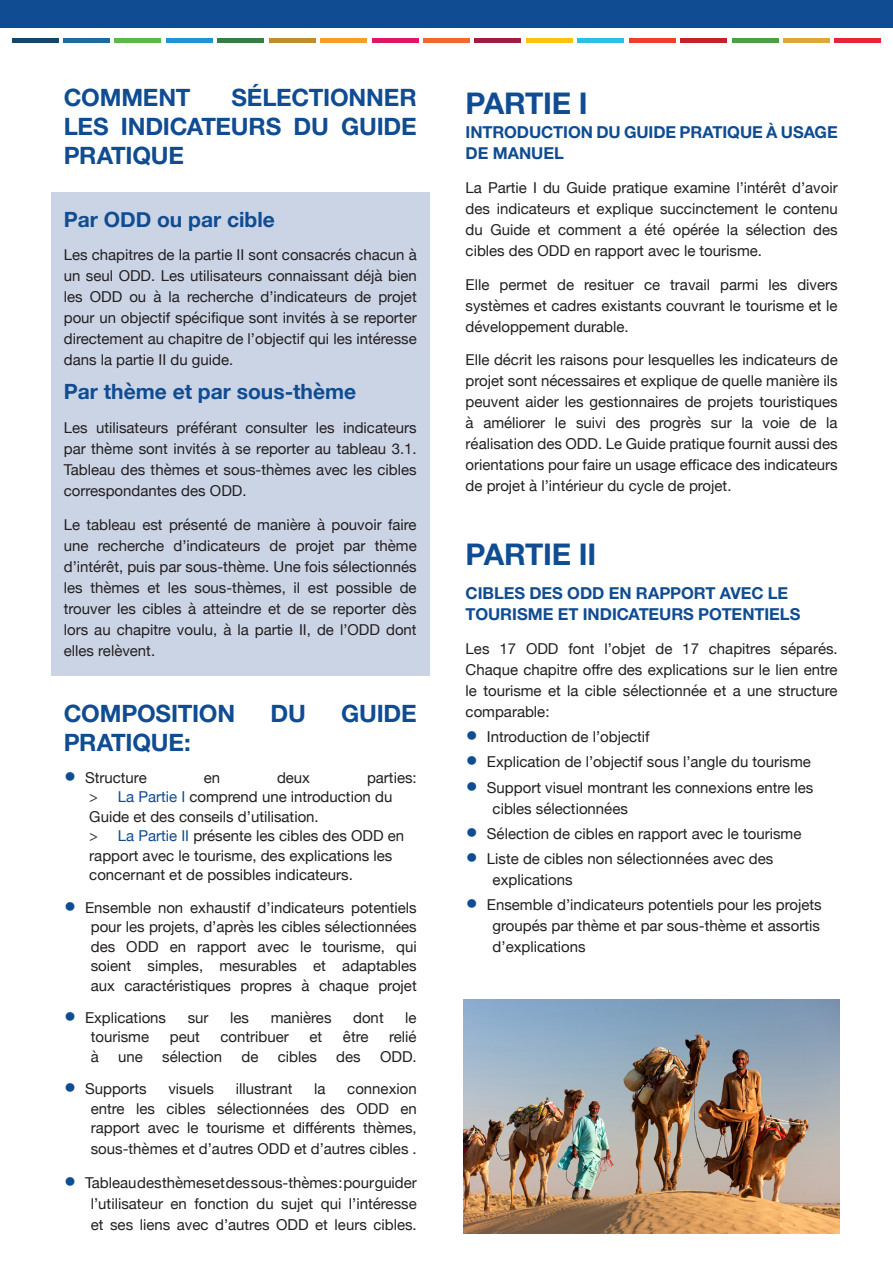
<style>
.page{position:relative;width:893px;height:1263px;background:#fff}
.page>*{position:absolute;margin:0;border:0;box-sizing:border-box;transform-origin:0 0}
.t1{font:700 30px "Helvetica Neue LT Std";letter-spacing:-.015em;color:#0f4c92}
.t2{font:700 24px/28.8px "Helvetica Neue LT Std";letter-spacing:-.01em;color:#0f4c92;text-align:justify}
.D_Body_10_15_JUSTIFIED{font:700 21px "Helvetica Neue";color:#0f4c92}
.t3{font:700 16.5px/21px "Helvetica Neue LT Std";letter-spacing:-.005em;color:#0f4c92}
.D_Body_10_15_JUSTIFIED-2{font:15px/21px "Helvetica Neue";color:#231f20;text-align:justify}
.s1{font-family:"Muli";font-weight:900;font-size:24px;color:#0f4c92}
.s2{font-family:"Myriad Pro"}
.s3{color:#0f4c8f}
</style>
<div class="page">
<div style="left:269px;top:38px;width:46px;height:5px;background:#c08c2c"></div>
<div style="left:783px;top:38px;width:47px;height:5px;background:#dea838"></div>
<div style="left:475px;top:38px;width:46px;height:5px;background:#a21c42"></div>
<div style="left:629px;top:38px;width:46px;height:5px;background:#ef3e2b"></div>
<div style="left:63px;top:38px;width:47px;height:5px;background:#1d6a9e"></div>
<div style="left:680px;top:38px;width:47px;height:5px;background:#c4202e"></div>
<div style="left:372px;top:38px;width:46px;height:5px;background:#df1666"></div>
<div style="left:12px;top:38px;width:46px;height:5px;background:#14466a"></div>
<div style="left:526px;top:38px;width:46px;height:5px;background:#fbc310"></div>
<div style="left:320px;top:38px;width:47px;height:5px;background:#f89e26"></div>
<div style="left:218px;top:38px;width:46px;height:5px;background:#367d45"></div>
<div style="left:578px;top:38px;width:46px;height:5px;background:#2dbee5"></div>
<div style="left:166px;top:38px;width:47px;height:5px;background:#2094d2"></div>
<div style="left:115px;top:38px;width:46px;height:5px;background:#59ba47"></div>
<div style="left:423px;top:38px;width:47px;height:5px;background:#f2682c"></div>
<div style="left:732px;top:38px;width:46px;height:5px;background:#4b9f45"></div>
<div style="left:835px;top:38px;width:46px;height:5px;background:#e6233b"></div>
<div style="left:0;top:0;width:893px;height:28px;background:#0f4c92"></div>
<div style="left:51px;top:193px;width:378px;height:55px;background:#cbd4e5"></div>
<div style="left:51px;top:226px;width:378px;height:160px;background:#cbd4e5"></div>
<div style="left:51px;top:365px;width:378px;height:56px;background:#cbd4e5"></div>
<div style="left:51px;top:399px;width:378px;height:117px;background:#cbd4e5"></div>
<div style="left:51px;top:496px;width:378px;height:180px;background:#cbd4e5"></div>
<img style="left:464px;top:999px;width:375px;height:234px">
<p class="t2" style="left:64px;top:83px;width:354px;text-indent:168px">SÉLECTIONNER LES INDICATEURS DU GUIDE PRATIQUE</p>
<p class="t2" style="left:64px;top:83px;width:128px">COMMENT</p>
<p class="D_Body_10_15_JUSTIFIED" style="left:64px;top:203px;width:213px">Par ODD ou par cible</p>
<p class="D_Body_10_15_JUSTIFIED-2" style="left:64px;top:245px;width:354px">Les chapitres de la partie II sont consacrés chacun à un seul ODD. Les utilisateurs connaissant déjà bien les ODD ou à la recherche d’indicateurs de projet pour un objectif spécifique sont invités à se reporter directement au chapitre de l’objectif qui les intéresse dans la partie II du guide.</p>
<p class="D_Body_10_15_JUSTIFIED" style="left:64px;top:375px;width:294px">Par thème et par sous-thème</p>
<p class="D_Body_10_15_JUSTIFIED-2" style="left:64px;top:418px;width:354px">Les utilisateurs préférant consulter les indicateurs par thème sont invités à se reporter au tableau 3.1.<br>Tableau des thèmes et sous-thèmes avec les cibles correspondantes des ODD.</p>
<p class="D_Body_10_15_JUSTIFIED-2" style="left:64px;top:515px;width:354px">Le tableau est présenté de manière à pouvoir faire une recherche d’indicateurs de projet par thème d’intérêt, puis par sous-thème. Une fois sélectionnés les thèmes et les sous-thèmes, il est possible de trouver les cibles à atteindre et de se reporter dès lors au chapitre voulu, à la partie II, de l’ODD dont elles relèvent.</p>
<p class="t2" style="left:64px;top:698px;width:173px">COMPOSITION</p>
<p class="t2" style="left:270px;top:698px;width:37px">DU</p>
<p class="t2" style="left:341px;top:698px;width:77px">GUIDE</p>
<p class="t2" style="left:64px;top:727px;width:128px">PRATIQUE:</p>
<p class="D_Body_10_15_JUSTIFIED-2" style="left:64px;top:768px;width:84px"><span class="s1">•</span> Structure</p>
<p class="D_Body_10_15_JUSTIFIED-2" style="left:204px;top:768px;width:18px">en</p>
<p class="D_Body_10_15_JUSTIFIED-2" style="left:277px;top:768px;width:35px">deux</p>
<p class="D_Body_10_15_JUSTIFIED-2" style="left:367px;top:768px;width:51px">parties:</p>
<p class="D_Body_10_15_JUSTIFIED-2" style="left:89px;top:788px;width:305px;line-height:19.5px"><span class="s2">&gt;</span> <span class="s3">La Partie I</span> comprend une introduction du<br>Guide et des conseils d’utilisation.</p>
<p class="D_Body_10_15_JUSTIFIED-2" style="left:89px;top:827px;width:316px;line-height:19.5px;text-align:left"><span class="s2">&gt;</span> <span class="s3">La Partie II</span> présente les cibles des ODD en rapport avec le tourisme, des explications les concernant et de possibles indicateurs.</p>
<p class="D_Body_10_15_JUSTIFIED-2" style="left:91px;top:898px;width:327px;line-height:19.5px;text-indent:-27px"><span class="s1">•</span> Ensemble non exhaustif d’indicateurs potentiels pour les projets, d’après les cibles sélectionnées des ODD en rapport avec le tourisme, qui soient simples, mesurables et adaptables aux caractéristiques propres à chaque projet</p>
<p class="D_Body_10_15_JUSTIFIED-2" style="left:64px;top:1008px;width:104px"><span class="s1">•</span> Explications</p>
<p class="D_Body_10_15_JUSTIFIED-2" style="left:188px;top:1008px;width:22px">sur</p>
<p class="D_Body_10_15_JUSTIFIED-2" style="left:230px;top:1008px;width:20px">les</p>
<p class="D_Body_10_15_JUSTIFIED-2" style="left:271px;top:1008px;width:62px">manières</p>
<p class="D_Body_10_15_JUSTIFIED-2" style="left:353px;top:1008px;width:32px">dont</p>
<p class="D_Body_10_15_JUSTIFIED-2" style="left:405px;top:1008px;width:13px">le</p>
<p class="D_Body_10_15_JUSTIFIED-2" style="left:91px;top:1027px;width:60px">tourisme</p>
<p class="D_Body_10_15_JUSTIFIED-2" style="left:170px;top:1027px;width:32px">peut</p>
<p class="D_Body_10_15_JUSTIFIED-2" style="left:220px;top:1027px;width:70px">contribuer</p>
<p class="D_Body_10_15_JUSTIFIED-2" style="left:309px;top:1027px;width:14px">et</p>
<p class="D_Body_10_15_JUSTIFIED-2" style="left:343px;top:1027px;width:27px">être</p>
<p class="D_Body_10_15_JUSTIFIED-2" style="left:389px;top:1027px;width:29px">relié</p>
<p class="D_Body_10_15_JUSTIFIED-2" style="left:91px;top:1047px;width:10px">à</p>
<p class="D_Body_10_15_JUSTIFIED-2" style="left:118px;top:1047px;width:26px">une</p>
<p class="D_Body_10_15_JUSTIFIED-2" style="left:162px;top:1047px;width:62px">sélection</p>
<p class="D_Body_10_15_JUSTIFIED-2" style="left:242px;top:1047px;width:18px">de</p>
<p class="D_Body_10_15_JUSTIFIED-2" style="left:278px;top:1047px;width:41px">cibles</p>
<p class="D_Body_10_15_JUSTIFIED-2" style="left:336px;top:1047px;width:26px">des</p>
<p class="D_Body_10_15_JUSTIFIED-2" style="left:380px;top:1047px;width:38px">ODD.</p>
<p class="D_Body_10_15_JUSTIFIED-2" style="left:64px;top:1079px;width:84px"><span class="s1">•</span> Supports</p>
<p class="D_Body_10_15_JUSTIFIED-2" style="left:168px;top:1079px;width:47px">visuels</p>
<p class="D_Body_10_15_JUSTIFIED-2" style="left:236px;top:1079px;width:58px">illustrant</p>
<p class="D_Body_10_15_JUSTIFIED-2" style="left:314px;top:1079px;width:13px">la</p>
<p class="D_Body_10_15_JUSTIFIED-2" style="left:91px;top:1080px;width:327px;line-height:19.5px;text-indent:256px">connexion entre les cibles sélectionnées des ODD en rapport avec le tourisme et différents thèmes,</p>
<p class="D_Body_10_15_JUSTIFIED-2" style="left:91px;top:1139px;width:327px">sous-thèmes et d’autres ODD et d’autres cibles .</p>
<p class="D_Body_10_15_JUSTIFIED-2" style="left:91px;top:1173px;width:327px;text-indent:-27px"><span class="s1">•</span> Tableau des thèmes et des sous-thèmes : pour guider l’utilisateur en fonction du sujet qui l’intéresse et ses liens avec d’autres ODD et leurs cibles.</p>
<p class="t1" style="left:466px;top:85px;width:124px">PARTIE I</p>
<p class="t3" style="left:466px;top:121px;width:374px">INTRODUCTION DU GUIDE PRATIQUE À USAGE<br>DE MANUEL</p>
<p class="D_Body_10_15_JUSTIFIED-2" style="left:466px;top:178px;width:374px">La Partie I du Guide pratique examine l’intérêt d’avoir des indicateurs et explique succinctement le contenu du Guide et comment a été opérée la sélection des cibles des ODD en rapport avec le tourisme.</p>
<p class="D_Body_10_15_JUSTIFIED-2" style="left:466px;top:274px;width:374px">Elle permet de resituer ce travail parmi les divers systèmes et cadres existants couvrant le tourisme et le développement durable.</p>
<p class="D_Body_10_15_JUSTIFIED-2" style="left:466px;top:350px;width:374px">Elle décrit les raisons pour lesquelles les indicateurs de projet sont nécessaires et explique de quelle manière ils peuvent aider les gestionnaires de projets touristiques à améliorer le suivi des progrès sur la voie de la réalisation des ODD. Le Guide pratique fournit aussi des orientations pour faire un usage efficace des indicateurs de projet à l’intérieur du cycle de projet.</p>
<p class="t1" style="left:466px;top:536px;width:132px">PARTIE II</p>
<p class="t3" style="left:466px;top:582px;width:336px">CIBLES DES ODD EN RAPPORT AVEC LE<br>TOURISME ET INDICATEURS POTENTIELS</p>
<p class="D_Body_10_15_JUSTIFIED-2" style="left:466px;top:639px;width:374px">Les 17 ODD font l’objet de 17 chapitres séparés.<br>Chaque chapitre offre des explications sur le lien entre le tourisme et la cible sélectionnée et a une structure comparable:</p>
<p class="D_Body_10_15_JUSTIFIED-2" style="left:466px;top:727px;width:186px"><span class="s1">•</span> Introduction de l’objectif</p>
<p class="D_Body_10_15_JUSTIFIED-2" style="left:466px;top:752px;width:347px"><span class="s1">•</span> Explication de l’objectif sous l’angle du tourisme</p>
<p class="D_Body_10_15_JUSTIFIED-2" style="left:493px;top:778px;width:322px;text-indent:-27px"><span class="s1">•</span> Support visuel montrant les connexions entre les cibles sélectionnées</p>
<p class="D_Body_10_15_JUSTIFIED-2" style="left:466px;top:824px;width:337px"><span class="s1">•</span> Sélection de cibles en rapport avec le tourisme</p>
<p class="D_Body_10_15_JUSTIFIED-2" style="left:493px;top:849px;width:282px;text-indent:-27px"><span class="s1">•</span> Liste de cibles non sélectionnées avec des explications</p>
<p class="D_Body_10_15_JUSTIFIED-2" style="left:493px;top:895px;width:331px;text-indent:-27px"><span class="s1">•</span> Ensemble d’indicateurs potentiels pour les projets groupés par thème et par sous-thème et assortis d’explications</p>
</div>
